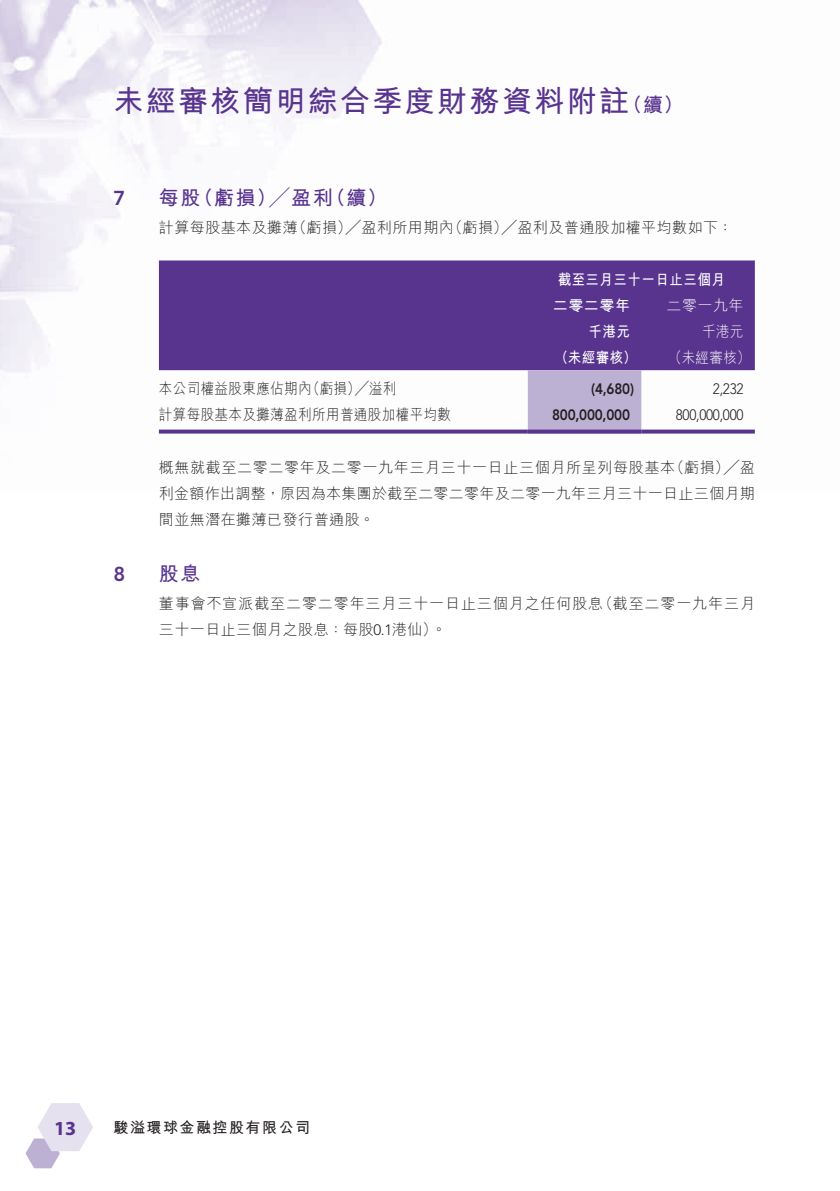
<style>
.page{position:relative;width:840px;height:1191px;background:#fff}
.page>*{position:absolute;margin:0;border:0;box-sizing:border-box;transform-origin:0 0}
.t1{font:700 30px "M Hei HK";letter-spacing:.08em;color:#58348f}
._07_NH1{font:700 20px "M Hei HK";letter-spacing:.08em;color:#58348f}
.t2{font:700 20px "Myriad Pro";color:#58348f}
._07_NH1-2{font:800 20px "Avenir LT Std";color:#58348f}
._06_Notes{font:300 15px/26px "M Hei HK";letter-spacing:.03em;color:#231f20}
._51_N_Table_txt{font:300 15px "M Hei HK";letter-spacing:.03em;color:#231f20;scale:.9 1}
._06_Notes-2{font:300 15px/26px "M Hei HK";letter-spacing:.06em;color:#231f20}
._51_N_Table_txt-2{font:700 15px "M Hei HK";letter-spacing:.035em;color:#fff;scale:.9 1}
._51_N_Table_txt-3{font:800 15px "Avenir LT Std";letter-spacing:-.015em;color:#231f20;scale:.9 1}
._51_N_Table_txt-4{font:300 15px "Avenir LT Std";letter-spacing:-.02em;color:#231f20;scale:.9 1}
.t3{font:700 15px "M Hei HK";letter-spacing:.1em;color:#231f20}
._51_N_Table_txt-5{font:300 15px "M Hei HK";letter-spacing:.03em;color:#fff;scale:.9 1}
._51_N_Table_txt-6{font:300 15px "M Hei HK";letter-spacing:.03em;color:#fff}
._51_N_Table_txt-7{font:700 15px "M Hei HK";letter-spacing:.035em;color:#fff}
.s1{font-family:"Avenir LT Std"}
</style>
<div class="page">
<img style="left:0;top:0;width:755px;height:434px">
<svg style="left:26px;top:1103px;width:67px;height:65px"></svg>
<div style="left:159px;top:260px;width:595px;height:110px;background:#58348f"></div>
<div style="left:527px;top:370px;width:114px;height:59px;background:#bcb0d3"></div>
<svg style="left:159px;top:429px;width:368px;height:4px"></svg>
<svg style="left:527px;top:429px;width:114px;height:4px"></svg>
<svg style="left:641px;top:429px;width:113px;height:4px"></svg>
<h1 class="t1" style="left:113px;top:79px;width:517px">未經審核簡明綜合季度財務資料附註</h1>
<h2 class="_07_NH1" style="left:622px;top:90px;width:63px">（續(</h2>
<p class="_07_NH1-2" style="left:113px;top:186px;width:13px">7</p>
<p class="_07_NH1-2" style="left:113px;top:562px;width:13px">8</p>
<p class="_07_NH1" style="left:193px;top:183px;width:141px">（虧損）╱盈利</p>
<p class="_07_NH1" style="left:159px;top:183px;width:43px">每股</p>
<p class="_07_NH1" style="left:326px;top:183px;width:63px">（續(</p>
<p class="_06_Notes" style="left:292px;top:213px;width:163px">（虧損）╱盈利所用期內</p>
<p class="_06_Notes" style="left:447px;top:213px;width:286px">（虧損）╱盈利及普通股加權平均數如下：</p>
<p class="_06_Notes" style="left:159px;top:213px;width:140px">計算每股基本及攤薄</p>
<p class="_51_N_Table_txt-2" style="left:557px;top:268px;width:187px">截至三月三十一日止三個月</p>
<p class="_51_N_Table_txt-6" style="left:666px;top:294px;width:78px">二零一九年</p>
<p class="_51_N_Table_txt-7" style="left:552px;top:294px;width:79px">二零二零年</p>
<p class="_51_N_Table_txt-2" style="left:588px;top:320px;width:48px">千港元</p>
<p class="_51_N_Table_txt-5" style="left:701px;top:320px;width:47px">千港元</p>
<p class="_51_N_Table_txt-2" style="left:554px;top:346px;width:93px">（未經審核）</p>
<p class="_51_N_Table_txt-5" style="left:668px;top:346px;width:92px">（未經審核(</p>
<p class="_51_N_Table_txt" style="left:306px;top:378px;width:101px">（虧損）╱溢利</p>
<p class="_51_N_Table_txt" style="left:159px;top:378px;width:171px">本公司權益股東應佔期內</p>
<p class="_51_N_Table_txt-3" style="left:591px;top:380px;width:49px">)4,680(</p>
<p class="_51_N_Table_txt-4" style="left:712px;top:380px;width:35px">2,232</p>
<p class="_51_N_Table_txt" style="left:159px;top:404px;width:326px">計算每股基本及攤薄盈利所用普通股加權平均數</p>
<p class="_51_N_Table_txt-3" style="left:551px;top:406px;width:88px">800,000,000</p>
<p class="_51_N_Table_txt-4" style="left:675px;top:406px;width:77px">800,000,000</p>
<p class="_06_Notes" style="left:669px;top:454px;width:87px">（虧損）╱盈</p>
<p class="_06_Notes" style="left:159px;top:454px;width:597px">概無就截至二零二零年及二零一九年三月三十一日止三個月所呈列每股基本<br>利金額作出調整，原因為本集團於截至二零二零年及二零一九年三月三十一日止三個月期間並無潛在攤薄已發行普通股。</p>
<p class="_07_NH1" style="left:159px;top:559px;width:43px">股息</p>
<p class="_06_Notes-2" style="left:597px;top:590px;width:158px">（截至二零一九年三月</p>
<p class="_06_Notes-2" style="left:431px;top:590px;width:173px;text-indent:-272px">董事會不宣派截至二零二零年三月三十一日止三個月之任何股息。</p>
<p class="_06_Notes" style="left:159px;top:616px;width:280px">三十一日止三個月之股息：每股<span class="s1">0.1</span>港仙(</p>
<h2 class="t2" style="left:54px;top:1115px;width:24px">13</h2>
<p class="t3" style="left:113px;top:1117px;width:198px">駿溢環球金融控股有限公司</p>
</div>
